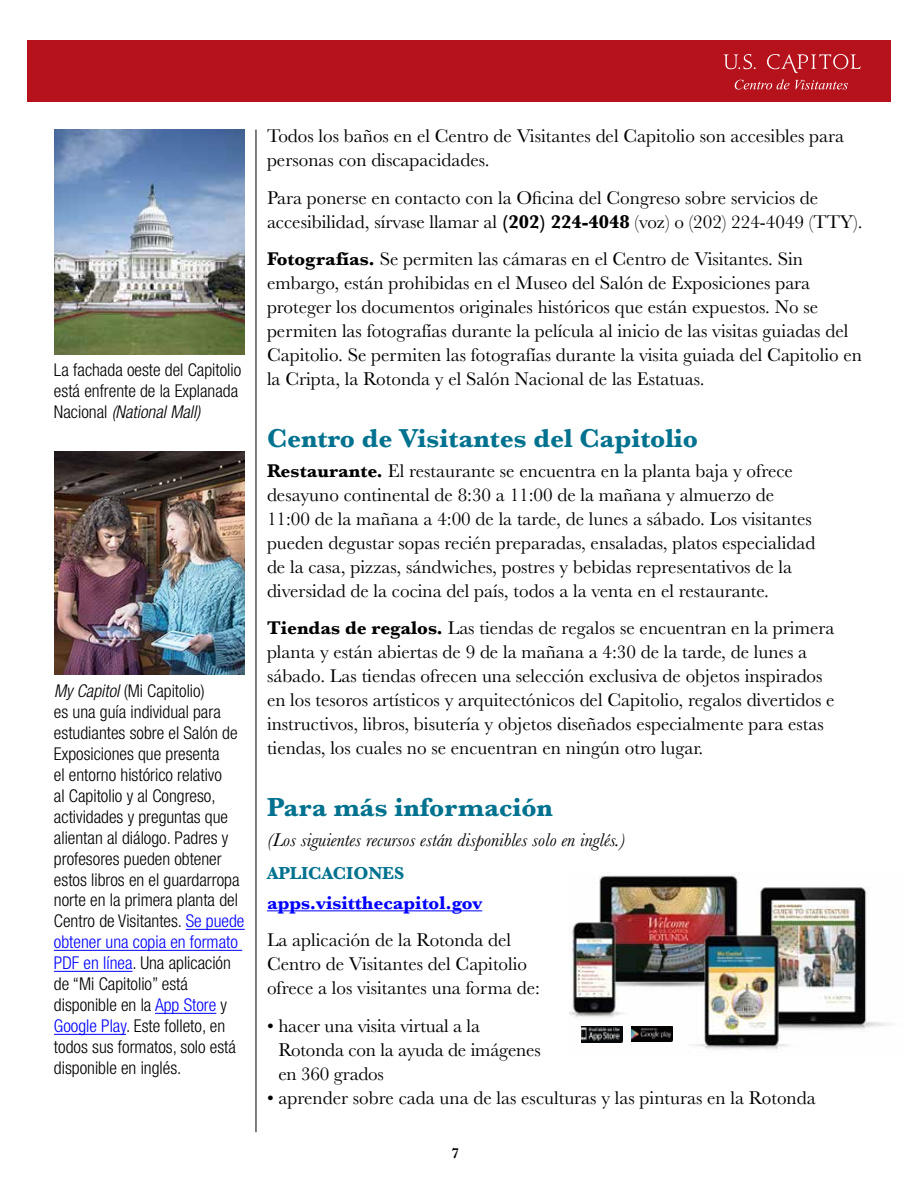
<style>
.page{position:relative;width:918px;height:1188px;background:#fff}
.page>*{position:absolute;margin:0;border:0;box-sizing:border-box;transform-origin:0 0}
.t1{font:700 27px "Baskerville";color:#00728f}
.t2{font:19.2px/24px "Baskerville";color:#000}
.t3{font:italic 19.2px "Baskerville";color:#000}
.t4{font:700 19.2px "Baskerville";color:#00f}
.t5{font:700 18px "Baskerville";letter-spacing:-.005em;color:#00728f}
.t6{font:300 condensed 17.7px/21px "Helvetica Neue LT Std";color:#000}
.t7{font:600 15px "Baskerville";color:#000}
.s1{font-style:italic}
.s2{color:#00f}
.s3{font-weight:700}
</style>
<div class="page">
<div style="left:27px;top:40px;width:863px;height:62px;background:#b5121b"></div>
<svg style="left:735px;top:79px;width:113px;height:11px"></svg>
<svg style="left:724px;top:54px;width:137px;height:19px"></svg>
<hr style="left:256px;top:130px;width:1px;height:1002px;background:#000">
<hr style="left:267px;top:910px;width:215px;height:1px;background:#00f">
<img style="left:54px;top:130px;width:191px;height:224px">
<img style="left:54px;top:451px;width:191px;height:224px">
<hr style="left:186px;top:929px;width:59px;height:1px;background:#00f">
<hr style="left:54px;top:950px;width:188px;height:1px;background:#00f">
<hr style="left:54px;top:971px;width:79px;height:1px;background:#00f">
<hr style="left:155px;top:1013px;width:61px;height:1px;background:#00f">
<hr style="left:54px;top:1034px;width:72px;height:1px;background:#00f">
<img style="left:569px;top:874px;width:321px;height:176px">
<img style="left:582px;top:1026px;width:40px;height:16px">
<img style="left:631px;top:1026px;width:41px;height:16px">
<p class="t6" style="left:54px;top:359px;width:189px">La fachada oeste del Capitolio está enfrente de la Explanada<br>N a c i o n a l <span class="s1">(NationalMall)</span></p>
<p class="t6" style="left:54px;top:680px;width:192px"><span class="s1">MyCapitol</span>(Mi Capitolio)<br>es una guía individual para estudiantes sobre el Salón de<br>Exposiciones que presenta<br>el entorno histórico relativo<br>al Capitolio y al Congreso, actividades y preguntas que alientan al diálogo. Padres y profesores pueden obtener estos libros en el guardarropa norte en la primera planta del<br>Centro de Visitantes. <span class="s2">Se puede obtener una copia en formato<br>PDF en línea</span>. Una aplicación de “Mi Capitolio” está disponible en la <span class="s2">App Store</span> y<br><span class="s2">Google Play</span>. Este folleto, en todos sus formatos, solo está disponible en inglés.</p>
<p class="t2" style="left:267px;top:125px;width:579px">Todos los baños en el Centro de Visitantes del Capitolio son accesibles para personas con discapacidades.</p>
<p class="t2" style="left:267px;top:186px;width:597px">Para ponerse en contacto con la Oficina del Congreso sobre servicios de accesibilidad, sírvase llamar al <span class="s3">(202) 224-4048</span> (voz) o (202) 224-4049 (TTY).</p>
<p class="t2" style="left:267px;top:248px;width:597px"><span class="s3">Fotografías.</span> Se permiten las cámaras en el Centro de Visitantes. Sin embargo, están prohibidas en el Museo del Salón de Exposiciones para proteger los documentos originales históricos que están expuestos. No se permiten las fotografías durante la película al inicio de las visitas guiadas del Capitolio. Se permiten las fotografías durante la visita guiada del Capitolio en la Cripta, la Rotonda y el Salón Nacional de las Estatuas.</p>
<h1 class="t1" style="left:267px;top:419px;width:433px">Centro de Visitantes del Capitolio</h1>
<p class="t2" style="left:267px;top:459px;width:550px"><span class="s3">Restaurante.</span> El restaurante se encuentra en la planta baja y ofrece desayuno continental de 8:30 a 11:00 de la mañana y almuerzo de 11:00 de la mañana a 4:00 de la tarde, de lunes a sábado. Los visitantes pueden degustar sopas recién preparadas, ensaladas, platos especialidad de la casa, pizzas, sándwiches, postres y bebidas representativos de la diversidad de la cocina del país, todos a la venta en el restaurante.</p>
<p class="t2" style="left:267px;top:617px;width:569px"><span class="s3">Tiendas de regalos.</span> Las tiendas de regalos se encuentran en la primera planta y están abiertas de 9 de la mañana a 4:30 de la tarde, de lunes a sábado. Las tiendas ofrecen una selección exclusiva de objetos inspirados en los tesoros artísticos y arquitectónicos del Capitolio, regalos divertidos e instructivos, libros, bisutería y objetos diseñados especialmente para estas tiendas, los cuales no se encuentran en ningún otro lugar.</p>
<h1 class="t1" style="left:267px;top:788px;width:287px">Para más información</h1>
<p class="t3" style="left:267px;top:827px;width:360px">(Los siguientes recursos están disponibles solo en inglés.)</p>
<p class="t5" style="left:267px;top:861px;width:139px">APLICACIONES</p>
<p class="t4" style="left:267px;top:889px;width:217px">apps.visitthecapitol.gov</p>
<p class="t2" style="left:267px;top:929px;width:275px">La aplicación de la Rotonda del<br>Centro de Visitantes del Capitolio ofrece a los visitantes una forma de:</p>
<p class="t2" style="left:278px;top:1014px;width:264px;text-indent:-11px">• hacer una visita virtual a la<br>Rotonda con la ayuda de imágenes en 360 grados</p>
<p class="t2" style="left:267px;top:1086px;width:550px">• aprender sobre cada una de las esculturas y las pinturas en la Rotonda</p>
<p class="t7" style="left:452px;top:1142px;width:9px">7</p>
</div>
